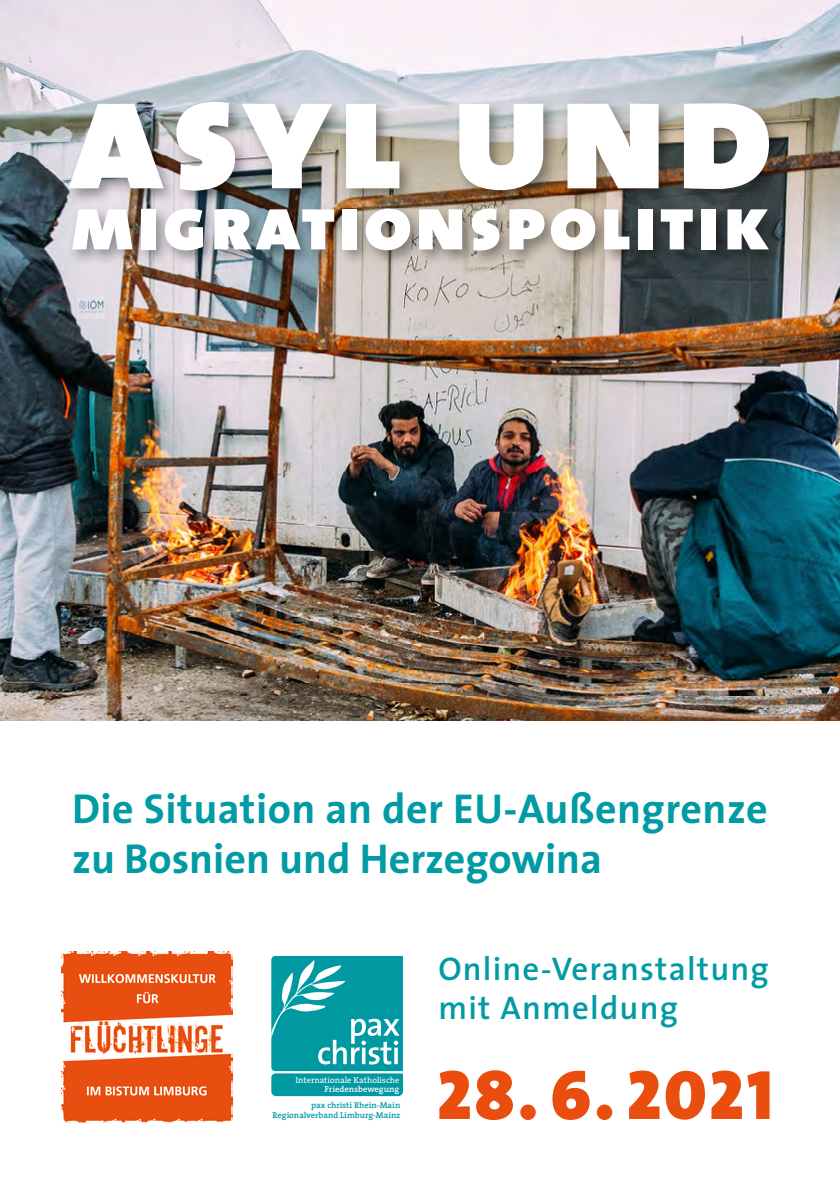
<style>
.page{position:relative;width:840px;height:1191px;background:#fff}
.page>*{position:absolute;margin:0;border:0;box-sizing:border-box;transform-origin:0 0}
.Rahmeninhalt{font:162.6px "Mtud The Sans Black Caps";letter-spacing:.04em;color:#fff}
.Rahmeninhalt-2{font:77px "Mtud The Sans Black Caps";letter-spacing:.04em;color:#fff}
.Rahmeninhalt-3{font:70.4px "Mtud The Sans Black Caps";letter-spacing:.04em;color:#e94e0f}
.t1{font:700 42px/50.4px "Mtud The Sans";letter-spacing:.005em;color:#009ba4}
.t2{font:600 33px "Mtud The Sans";letter-spacing:.035em;color:#009ba4}
.t3{font:8.6px/9.2px "The Serif";color:#fff;text-align:right}
.t4{font:600 8.4px "The Serif";color:#0098a1}
.s1{font-weight:600}
</style>
<div class="page">
<img style="left:0;top:0;width:839px;height:720px">
<div style="left:64px;top:96px;width:722px;height:171px;background:#000;opacity:.38"></div>
<svg style="left:271px;top:956px;width:132px;height:140px;background:#26a7af"></svg>
<img style="left:61px;top:951px;width:171px;height:171px">
<p class="Rahmeninhalt" style="left:67px;top:-3px;width:706px">asyl und</p>
<p class="Rahmeninhalt-2" style="left:70px;top:159px;width:700px">migrationspolitik</p>
<p class="t1" style="left:72px;top:782px;width:696px">Die Situation an der EU-Außengrenze zu Bosnien und Herzegowina</p>
<p class="t3" style="left:295px;top:1075px;width:105px">Internationale Katholische<br><span class="s1">Friedensbewegung</span></p>
<p class="t4" style="left:311px;top:1098px;width:91px">pax christi Rhein-Main</p>
<p class="t4" style="left:272px;top:1107px;width:129px">Regionalverband Limburg-Mainz</p>
<p class="t2" style="left:438px;top:941px;width:332px">Online-Veranstaltung</p>
<p class="t2" style="left:438px;top:980px;width:241px">mit Anmeldung</p>
<p class="Rahmeninhalt-3" style="left:437px;top:1036px;width:337px">28. 6. 2021</p>
</div>
